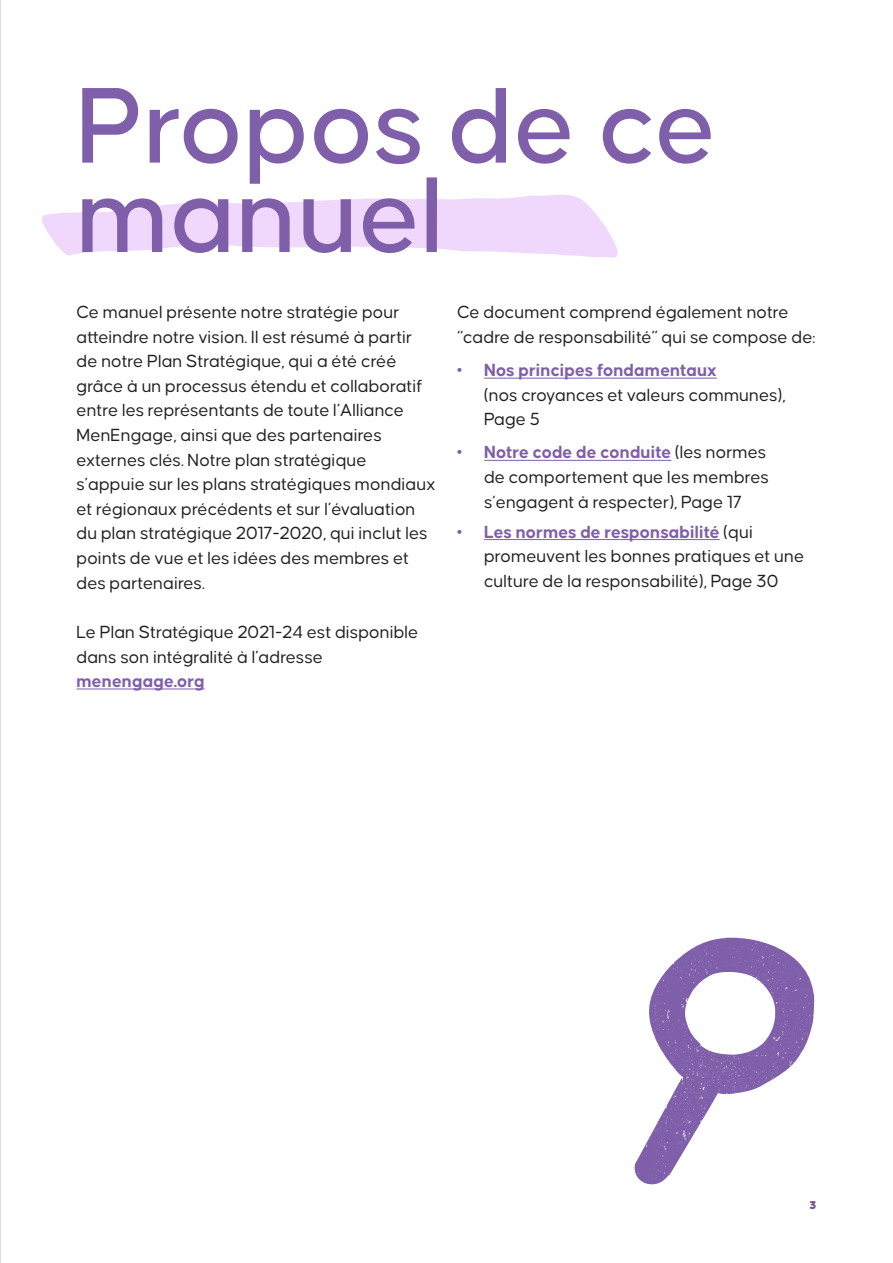
<style>
.page{position:relative;width:893px;height:1263px;background:#fff}
.page>*{position:absolute;margin:0;border:0;box-sizing:border-box;transform-origin:0 0}
.Titles{font:500 114.75px/89.4px "Causten";color:#7f5fa9}
.Body_Copy{font:18.75px/24.6px "Causten";color:#231f20}
.Body_Copy-2{font:700 18.75px "Causten";color:#7f5fa9}
.t1{font:900 12px "Causten";color:#784a96}
.s1{font-weight:700;color:#7f5fa9}
</style>
<div class="page">
<svg style="left:42px;top:194px;width:576px;height:64px"></svg>
<svg style="left:634px;top:938px;width:180px;height:247px"></svg>
<hr style="left:77px;top:688px;width:128px;height:1px;background:#7f5fa9">
<hr style="left:484px;top:378px;width:233px;height:1px;background:#7f5fa9">
<hr style="left:484px;top:460px;width:187px;height:1px;background:#7f5fa9">
<hr style="left:484px;top:539px;width:236px;height:1px;background:#7f5fa9">
<p class="Titles" style="left:77px;top:80px;width:642px">Propos de ce manuel</p>
<p class="Body_Copy" style="left:77px;top:300px;width:361px">Ce manuel présente notre stratégie pour atteindre notre vision. Il est résumé à partir de notre Plan Stratégique, qui a été créé grâce à un processus étendu et collaboratif entre les représentants de toute l’Alliance MenEngage, ainsi que des partenaires externes clés. Notre plan stratégique s’appuie sur les plans stratégiques mondiaux et régionaux précédents et sur l’évaluation du plan stratégique 2017-2020, qui inclut les points de vue et les idées des membres et des partenaires.</p>
<p class="Body_Copy" style="left:77px;top:619px;width:343px">Le Plan Stratégique 2021-24 est disponible dans son intégralité à l’adresse</p>
<p class="Body_Copy-2" style="left:77px;top:671px;width:130px">menengage.org</p>
<p class="Body_Copy" style="left:457px;top:300px;width:360px">Ce document comprend également notre “cadre de responsabilité” qui se compose de:</p>
<p class="Body_Copy" style="left:484px;top:358px;width:303px;text-indent:-27px"><span class="s1">• Nos principes fondamentaux<br></span>(nos croyances et valeurs communes),<br>Page 5</p>
<p class="Body_Copy" style="left:484px;top:440px;width:286px;text-indent:-27px"><span class="s1">• Notre code de conduite</span> (les normes de comportement que les membres s’engagent à respecter), Page 17</p>
<p class="Body_Copy" style="left:484px;top:519px;width:322px;text-indent:-27px"><span class="s1">• Les normes de responsabilité</span> (qui promeuvent les bonnes pratiques et une culture de la responsabilité), Page 30</p>
<p class="t1" style="left:810px;top:1198px;width:8px">3</p>
</div>
